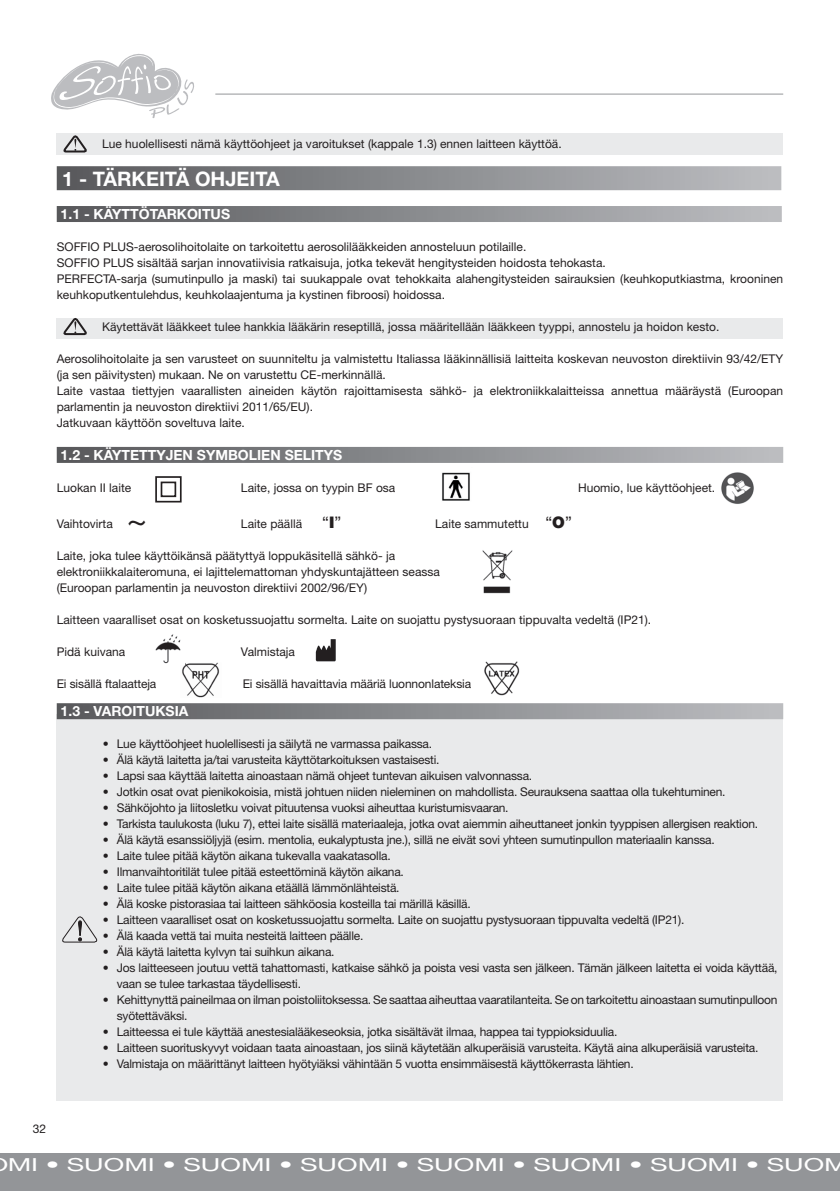
<style>
.page{position:relative;width:840px;height:1191px;background:#fff}
.page>*{position:absolute;margin:0;border:0;box-sizing:border-box;transform-origin:0 0}
.t1{font:36px "Helvetica Neue LT Std";color:#231f20}
.t2{font:700 20px "Helvetica Neue LT Std";color:#fff}
.t3{font:18px "Helvetica Neue LT Std";color:#fff;scale:1.5 1}
.t4{font:16px "Helvetica Neue LT Std";color:#231f20}
.t5{font:700 14px "Helvetica Neue LT Std";color:#fff}
.t6{font:12px/16px "Helvetica Neue LT Std";letter-spacing:-.02em;color:#231f20}
.t7{font:12px/16px "Helvetica Neue LT Std";color:#231f20}
.s1{font-weight:900}
.s2{font-size:16px}
.s3{font-weight:900;font-size:16px}
</style>
<div class="page">
<div style="left:0;top:1153px;width:839px;height:38px;background:#939598"></div>
<div style="left:57px;top:714px;width:725px;height:386px;background:#e9eaeb"></div>
<div style="left:57px;top:318px;width:725px;height:20px;background:#e9eaeb"></div>
<svg style="left:63px;top:318px;width:24px;height:18px"></svg>
<div style="left:57px;top:133px;width:725px;height:22px;background:#e9eaeb"></div>
<svg style="left:63px;top:135px;width:24px;height:18px"></svg>
<svg style="left:62px;top:916px;width:36px;height:27px"></svg>
<img style="left:315px;top:639px;width:21px;height:23px">
<img style="left:482px;top:550px;width:31px;height:44px">
<svg style="left:155px;top:476px;width:27px;height:27px"></svg>
<img style="left:182px;top:662px;width:38px;height:36px">
<img style="left:484px;top:661px;width:36px;height:35px">
<img style="left:442px;top:472px;width:28px;height:29px">
<img style="left:155px;top:634px;width:29px;height:30px">
<hr style="left:215px;top:94px;width:567px;height:1px;background:#939598">
<svg style="left:51px;top:54px;width:143px;height:64px"></svg>
<div style="left:57px;top:166px;width:723px;height:24px;background:linear-gradient(to right,#58595c,#bcbec1)"></div>
<div style="left:57px;top:206px;width:724px;height:16px;background:linear-gradient(to right,#58595c,#bcbec1)"></div>
<div style="left:57px;top:447px;width:725px;height:16px;background:linear-gradient(to right,#58595c,#bcbec1)"></div>
<div style="left:57px;top:703px;width:725px;height:16px;background:linear-gradient(to right,#58595c,#bcbec1)"></div>
<img style="left:721px;top:472px;width:33px;height:32px">
<p class="t7" style="left:102px;top:136px;width:461px">Lue huolellisesti nämä käyttöohjeet ja varoitukset (kappale 1.3) ennen laitteen käyttöä.</p>
<h2 class="t2" style="left:62px;top:167px;width:219px">1 - TÄRKEITÄ OHJEITA</h2>
<p class="t5" style="left:61px;top:205px;width:171px">1.1 - KÄYTTÖTARKOITUS</p>
<p class="t7" style="left:57px;top:239px;width:727px">SOFFIO PLUS-aerosolihoitolaite on tarkoitettu aerosolilääkkeiden annosteluun potilaille.<br>SOFFIO PLUS sisältää sarjan innovatiivisia ratkaisuja, jotka tekevät hengitysteiden hoidosta tehokasta.<br>PERFECTA-sarja (sumutinpullo ja maski) tai suukappale ovat tehokkaita alahengitysteiden sairauksien (keuhkoputkiastma, krooninen keuhkoputkentulehdus, keuhkolaajentuma ja kystinen fibroosi) hoidossa.</p>
<p class="t7" style="left:102px;top:319px;width:618px">Käytettävät lääkkeet tulee hankkia lääkärin reseptillä, jossa määritellään lääkkeen tyyppi, annostelu ja hoidon kesto.</p>
<p class="t7" style="left:57px;top:351px;width:727px">Aerosolihoitolaite ja sen varusteet on suunniteltu ja valmistettu Italiassa lääkinnällisiä laitteita koskevan neuvoston direktiivin 93/42/ETY (ja sen päivitysten) mukaan. Ne on varustettu CE-merkinnällä.<br>Laite vastaa tiettyjen vaarallisten aineiden käytön rajoittamisesta sähkö- ja elektroniikkalaitteissa annettua määräystä (Euroopan parlamentin ja neuvoston direktiivi 2011/65/EU).<br>Jatkuvaan käyttöön soveltuva laite.</p>
<p class="t5" style="left:61px;top:446px;width:283px">1.2 - KÄYTETTYJEN SYMBOLIEN SELITYS</p>
<p class="t7" style="left:57px;top:479px;width:76px">Luokan II laite</p>
<p class="t7" style="left:241px;top:479px;width:156px">Laite, jossa on tyypin BF osa</p>
<p class="t7" style="left:577px;top:479px;width:139px">Huomio, lue käyttöohjeet.</p>
<p class="t7" style="left:57px;top:515px;width:58px">Vaihtovirta</p>
<h1 class="t1" style="left:126px;top:497px;width:23px">~</h1>
<p class="t7" style="left:241px;top:515px;width:63px">Laite päällä</p>
<h3 class="t4" style="left:322px;top:513px;width:20px">“<span class="s1">I</span>”</h3>
<p class="t7" style="left:435px;top:515px;width:138px">Laite sammutettu <span class="s2">“</span><span class="s3">O</span><span class="s2">”</span></p>
<p class="t7" style="left:57px;top:547px;width:384px">Laite, joka tulee käyttöikänsä päätyttyä loppukäsitellä sähkö- ja elektroniikkalaiteromuna, ei lajittelemattoman yhdyskuntajätteen seassa (Euroopan parlamentin ja neuvoston direktiivi 2002/96/EY)</p>
<p class="t7" style="left:57px;top:611px;width:595px">Laitteen vaaralliset osat on kosketussuojattu sormelta. Laite on suojattu pystysuoraan tippuvalta vedeltä (IP21).</p>
<p class="t7" style="left:57px;top:643px;width:70px">Pidä kuivana</p>
<p class="t7" style="left:241px;top:643px;width:56px">Valmistaja</p>
<p class="t6" style="left:57px;top:675px;width:101px">Ei sisällä ftalaatteja</p>
<p class="t6" style="left:243px;top:675px;width:230px">Ei sisällä havaittavia määriä luonnonlateksia</p>
<p class="t5" style="left:61px;top:702px;width:129px">1.3 - VAROITUKSIA</p>
<p class="t6" style="left:103px;top:736px;width:330px">• Lue käyttöohjeet huolellisesti ja säilytä ne varmassa paikassa.</p>
<p class="t6" style="left:103px;top:752px;width:338px">• Älä käytä laitetta ja/tai varusteita käyttötarkoituksen vastaisesti.</p>
<p class="t6" style="left:103px;top:768px;width:430px">• Lapsi saa käyttää laitetta ainoastaan nämä ohjeet tuntevan aikuisen valvonnassa.</p>
<p class="t6" style="left:103px;top:784px;width:624px">• Jotkin osat ovat pienikokoisia, mistä johtuen niiden nieleminen on mahdollista. Seurauksena saattaa olla tukehtuminen.</p>
<p class="t6" style="left:103px;top:800px;width:407px">• Sähköjohto ja liitosletku voivat pituutensa vuoksi aiheuttaa kuristumisvaaran.</p>
<p class="t6" style="left:103px;top:816px;width:656px">• Tarkista taulukosta (luku 7), ettei laite sisällä materiaaleja, jotka ovat aiemmin aiheuttaneet jonkin tyyppisen allergisen reaktion.</p>
<p class="t6" style="left:103px;top:831px;width:613px">• Älä käytä esanssiöljyjä (esim. mentolia, eukalyptusta jne.), sillä ne eivät sovi yhteen sumutinpullon materiaalin kanssa.</p>
<p class="t6" style="left:103px;top:847px;width:289px">• Laite tulee pitää käytön aikana tukevalla vaakatasolla.</p>
<p class="t6" style="left:103px;top:863px;width:302px">• Ilmanvaihtoritilät tulee pitää esteettöminä käytön aikana.</p>
<p class="t6" style="left:103px;top:879px;width:298px">• Laite tulee pitää käytön aikana etäällä lämmönlähteistä.</p>
<p class="t6" style="left:103px;top:895px;width:369px">• Älä koske pistorasiaa tai laitteen sähköosia kosteilla tai märillä käsillä.</p>
<p class="t6" style="left:103px;top:911px;width:583px">• Laitteen vaaralliset osat on kosketussuojattu sormelta. Laite on suojattu pystysuoraan tippuvalta vedeltä (IP21).</p>
<p class="t6" style="left:103px;top:927px;width:262px">• Älä kaada vettä tai muita nesteitä laitteen päälle.</p>
<p class="t6" style="left:103px;top:943px;width:233px">• Älä käytä laitetta kylvyn tai suihkun aikana.</p>
<p class="t6" style="left:117px;top:959px;width:661px;text-indent:-14px">• Jos laitteeseen joutuu vettä tahattomasti, katkaise sähkö ja poista vesi vasta sen jälkeen. Tämän jälkeen laitetta ei voida käyttää, vaan se tulee tarkastaa täydellisesti.</p>
<p class="t6" style="left:117px;top:991px;width:662px;text-indent:-14px">• Kehittynyttä paineilmaa on ilman poistoliitoksessa. Se saattaa aiheuttaa vaaratilanteita. Se on tarkoitettu ainoastaan sumutinpulloon syötettäväksi.</p>
<p class="t6" style="left:103px;top:1023px;width:516px">• Laitteessa ei tule käyttää anestesialääkeseoksia, jotka sisältävät ilmaa, happea tai typpioksiduulia.</p>
<p class="t6" style="left:103px;top:1039px;width:656px">• Laitteen suorituskyvyt voidaan taata ainoastaan, jos siinä käytetään alkuperäisiä varusteita. Käytä aina alkuperäisiä varusteita.</p>
<p class="t6" style="left:103px;top:1055px;width:532px">• Valmistaja on määrittänyt laitteen hyötyiäksi vähintään 5 vuotta ensimmäisestä käyttökerrasta lähtien.</p>
<p class="t6" style="left:33px;top:1121px;width:15px">32</p>
<h3 class="t3" style="left:8px;top:1154px;width:561px">MI • SUOMI • SUOMI • SUOMI • SUOMI • SUOMI • SUOMI • SUOM</h3>
</div>
